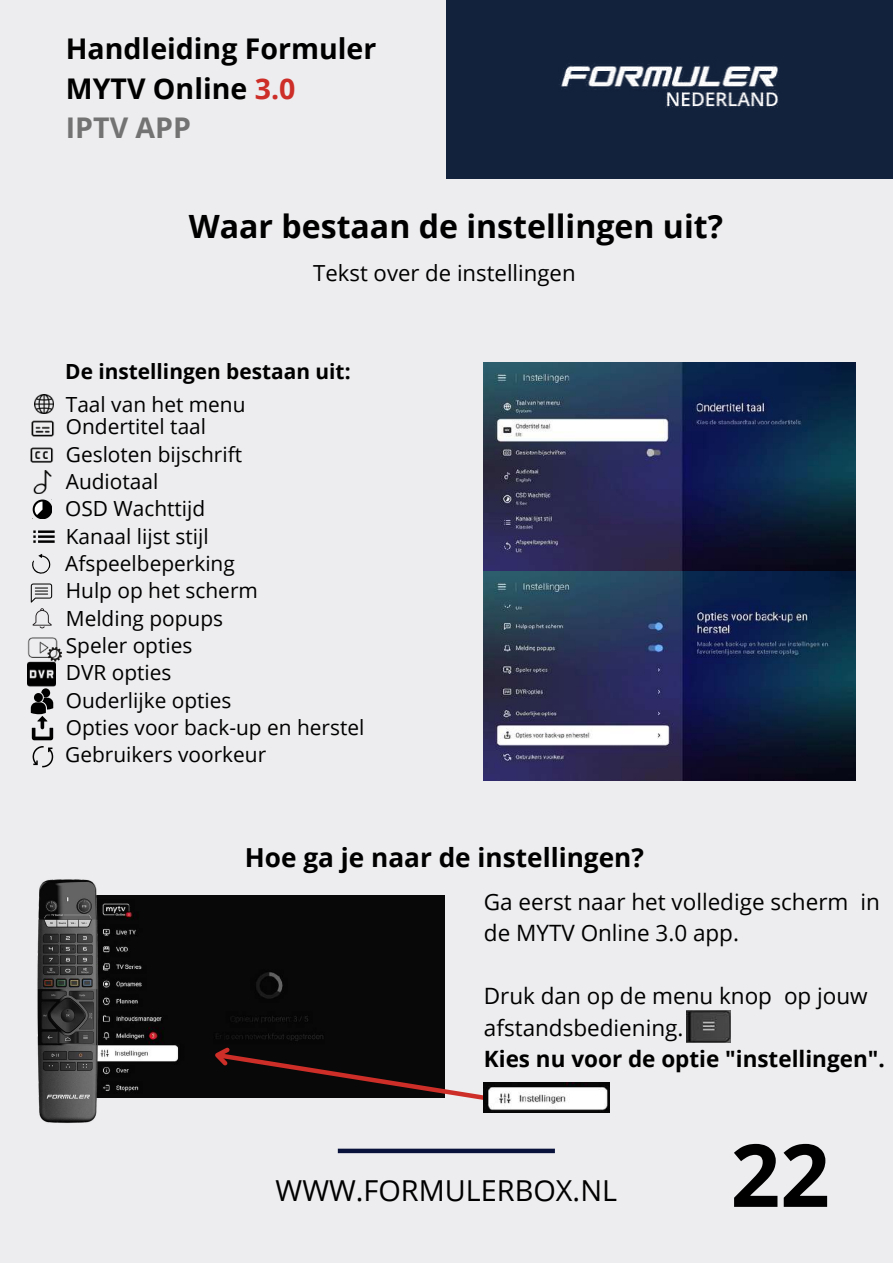
<style>
.page{position:relative;width:893px;height:1264px;background:#fff}
.page>*{position:absolute;margin:0;border:0;box-sizing:border-box;transform-origin:0 0}
.t1{font:700 86.85px "Open Sans";color:#000}
.t2{font:700 32.1px "Open Sans";color:#000}
.t3{font:28.8px "Open Sans";color:#000}
.t4{font:700 28.5px/39.3px "Open Sans";color:#000}
.t5{font:700 26.25px "Open Sans";color:#000}
.t6{font:22.5px/31.5px "Open Sans";color:#000}
.t7{font:700 22.5px "Open Sans";color:#000}
.t8{font:22.2px "Open Sans";color:#000}
.t9{font:20.85px/27.3px "Open Sans";color:#000}
.t10{font:700 20.85px "Open Sans";color:#000}
.s1{color:#cd2e28}
.s2{color:#737373}
</style>
<div class="page">
<div style="left:0;top:0;width:892px;height:1262px;background:#ededef"></div>
<div style="left:338px;top:1148px;width:217px;height:5px;background:#09123b"></div>
<div style="left:100px;top:895px;width:344px;height:202px;background:#080808"></div>
<div style="left:446px;top:0;width:446px;height:178px;background:#13223c"></div>
<img style="left:561px;top:63px;width:218px;height:45px">
<img style="left:484px;top:362px;width:371px;height:418px">
<svg style="left:208px;top:1041px;width:276px;height:61px"></svg>
<img style="left:484px;top:1082px;width:126px;height:30px">
<img style="left:37px;top:879px;width:63px;height:244px">
<img style="left:686px;top:1010px;width:44px;height:32px">
<img style="left:35px;top:395px;width:19px;height:19px">
<img style="left:31px;top:420px;width:23px;height:17px">
<img style="left:30px;top:447px;width:23px;height:16px">
<img style="left:33px;top:470px;width:19px;height:24px">
<svg style="left:33px;top:499px;width:19px;height:20px"></svg>
<svg style="left:33px;top:530px;width:3px;height:13px"></svg>
<hr style="left:38px;top:535px;width:17px;height:3px;background:#000">
<hr style="left:38px;top:540px;width:17px;height:3px;background:#000">
<hr style="left:38px;top:530px;width:17px;height:3px;background:#000">
<svg style="left:30px;top:554px;width:23px;height:48px"></svg>
<svg style="left:33px;top:608px;width:19px;height:20px"></svg>
<img style="left:27px;top:637px;width:30px;height:25px">
<svg style="left:47px;top:647px;width:15px;height:14px"></svg>
<img style="left:27px;top:660px;width:28px;height:27px">
<svg style="left:31px;top:688px;width:22px;height:52px"></svg>
<svg style="left:33px;top:746px;width:20px;height:21px"></svg>
<h3 class="t4" style="left:66px;top:29px;width:312px">Handleiding Formuler<br>MYTV Online <span class="s1">3.0<br></span><span class="s2">IPTV APP</span></h3>
<h2 class="t2" style="left:189px;top:204px;width:535px">Waar bestaan de instellingen uit?</h2>
<p class="t8" style="left:313px;top:257px;width:264px">Tekst over de instellingen</p>
<p class="t10" style="left:65px;top:356px;width:287px">De instellingen bestaan uit:</p>
<p class="t9" style="left:66px;top:392px;width:181px;line-height:22.8px">Taal van het menu<br>Ondertitel taal</p>
<p class="t9" style="left:65px;top:440px;width:300px">Gesloten bijschrift<br>Audiotaal<br>OSD Wachttijd<br>Kanaal lijst stijl<br>Afspeelbeperking<br>Hulp op het scherm<br>Melding popups<br>Speler opties<br>DVR opties<br>Ouderlijke opties<br>Opties voor back-up en herstel<br>Gebruikers voorkeur</p>
<p class="t5" style="left:245px;top:839px;width:400px">Hoe ga je naar de instellingen?</p>
<p class="t6" style="left:484px;top:885px;width:397px">Ga eerst naar het volledige scherm in de MYTV Online 3.0 app.</p>
<p class="t6" style="left:484px;top:979px;width:385px">Druk dan op de menu knop op jouw afstandsbediening.</p>
<p class="t7" style="left:484px;top:1042px;width:402px">Kies nu voor de optie "instellingen".</p>
<h3 class="t3" style="left:275px;top:1170px;width:343px">WWW.FORMULERBOX.NL</h3>
<h1 class="t1" style="left:730px;top:1114px;width:101px">22</h1>
</div>
